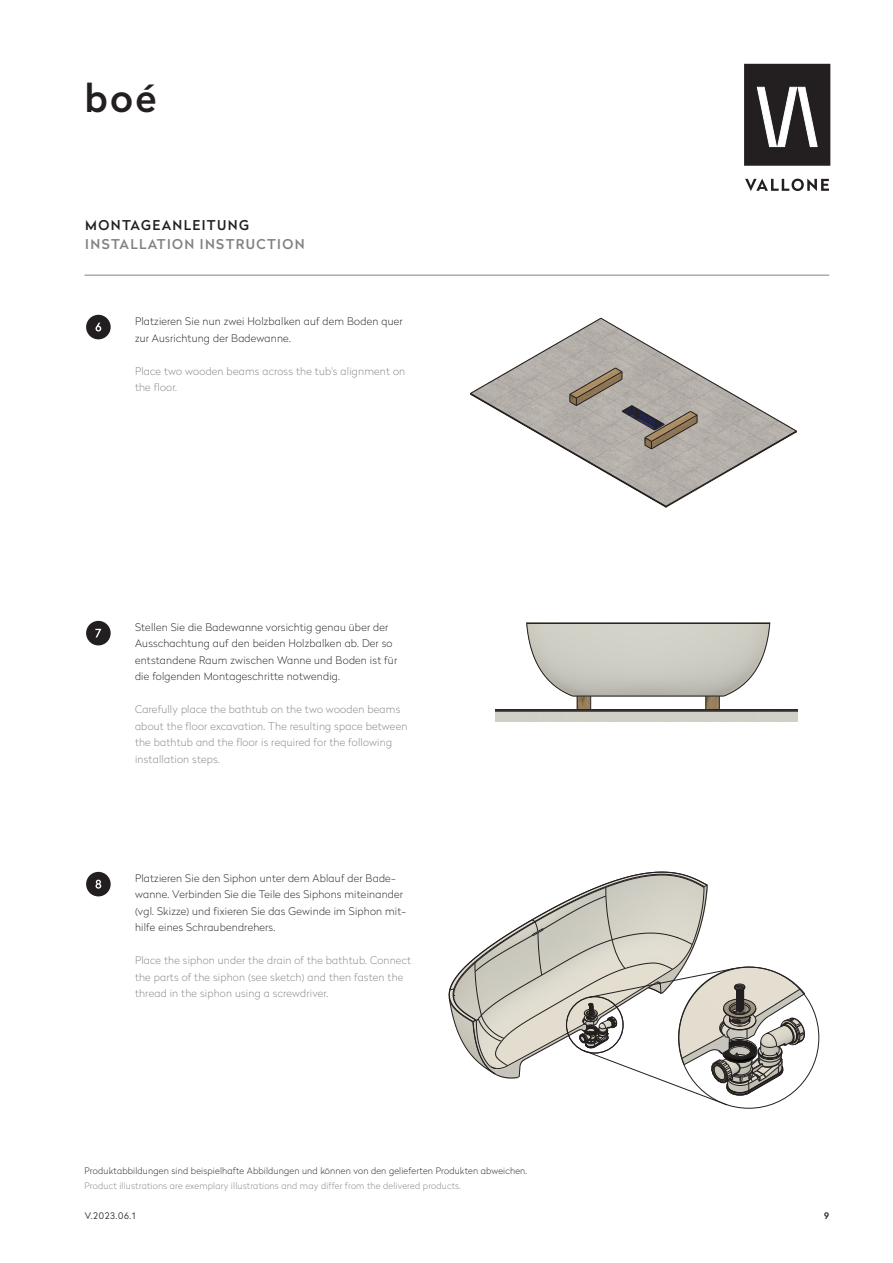
<style>
.page{position:relative;width:893px;height:1263px;background:#fff}
.page>*{position:absolute;margin:0;border:0;box-sizing:border-box;transform-origin:0 0}
.t1{font:500 38.55px "Radikal";color:#231f20}
.Überschrift_EN{font:500 13.5px "Radikal";letter-spacing:.1em;color:#808285}
.Überschrift_DE{font:500 13.5px "Radikal";letter-spacing:.1em;color:#231f20}
.Fließtext_DE{font:100 10.5px/16.5px "Radikal";letter-spacing:.02em;color:#231f20}
.Fließtext_EN{font:100 10.5px/16.5px "Radikal";letter-spacing:.02em;color:#808285}
.t2{font:100 9px "Radikal";letter-spacing:.02em;color:#231f20}
.t3{font:100 9px "Radikal";letter-spacing:.02em;color:#808285}
.t4{font:300 9px "Radikal";letter-spacing:.08em;color:#231f20}
.t5{font:500 9px "Radikal";color:#231f20}
</style>
<div class="page">
<svg style="left:745px;top:179px;width:84px;height:12px"></svg>
<div style="left:745px;top:65px;width:84px;height:99px;background:#231f20"></div>
<div style="left:744px;top:64px;width:86px;height:102px;border:3px solid #231f20"></div>
<svg style="left:757px;top:87px;width:61px;height:60px"></svg>
<hr style="left:84px;top:275px;width:745px;height:1px;background:#808285">
<div style="left:86px;top:315px;width:25px;height:24px;background:#231f20;border-radius:50%"></div>
<svg style="left:95px;top:323px;width:6px;height:8px"></svg>
<div style="left:86px;top:621px;width:25px;height:24px;background:#231f20;border-radius:50%"></div>
<svg style="left:95px;top:629px;width:6px;height:8px"></svg>
<div style="left:86px;top:872px;width:25px;height:24px;background:#231f20;border-radius:50%"></div>
<svg style="left:95px;top:880px;width:6px;height:9px"></svg>
<img style="left:496px;top:623px;width:302px;height:99px">
<hr style="left:496px;top:711px;width:302px;height:1px;background:#231f20">
<hr style="left:496px;top:709px;width:302px;height:1px;background:#231f20">
<hr style="left:527px;top:623px;width:226px;height:1px;background:#231f20">
<hr style="left:591px;top:696px;width:115px;height:1px;background:#231f20">
<svg style="left:705px;top:622px;width:65px;height:87px"></svg>
<svg style="left:526px;top:622px;width:65px;height:87px"></svg>
<svg style="left:448px;top:871px;width:357px;height:234px"></svg>
<svg style="left:470px;top:318px;width:327px;height:190px"></svg>
<p class="t1" style="left:84px;top:70px;width:74px">boé</p>
<p class="Überschrift_DE" style="left:85px;top:215px;width:165px">MONTAGEANLEITUNG</p>
<p class="Überschrift_EN" style="left:85px;top:235px;width:221px">INSTALLATION INSTRUCTION</p>
<p class="Fließtext_DE" style="left:135px;top:313px;width:269px">Platzieren Sie nun zwei Holzbalken auf dem Boden quer zur Ausrichtung der Badewanne.</p>
<p class="Fließtext_EN" style="left:135px;top:362px;width:272px">Place two wooden beams across the tub's alignment on the floor.</p>
<p class="Fließtext_DE" style="left:135px;top:618px;width:264px">Stellen Sie die Badewanne vorsichtig genau über der Ausschachtung auf den beiden Holzbalken ab. Der so entstandene Raum zwischen Wanne und Boden ist für die folgenden Montageschritte notwendig.</p>
<p class="Fließtext_EN" style="left:135px;top:701px;width:274px">Carefully place the bathtub on the two wooden beams about the floor excavation. The resulting space between the bathtub and the floor is required for the following</p>
<p class="Fließtext_EN" style="left:135px;top:750px;width:86px">installation steps.</p>
<p class="Fließtext_DE" style="left:135px;top:869px;width:273px">Platzieren Sie den Siphon unter dem Ablauf der Bade&shy;wanne. Verbinden Sie die Teile des Siphons miteinander (vgl. Skizze) und fixieren Sie das Gewinde im Siphon mit&shy;hilfe eines Schraubendrehers.</p>
<p class="Fließtext_EN" style="left:135px;top:952px;width:278px">Place the siphon under the drain of the bathtub. Connect the parts of the siphon (see sketch) and then fasten the thread in the siphon using a screwdriver.</p>
<p class="t2" style="left:84px;top:1164px;width:444px">Produktabbildungen sind beispielhafte Abbildungen und können von den gelieferten Produkten abweichen.</p>
<p class="t3" style="left:84px;top:1179px;width:378px">Product illustrations are exemplary illustrations and may differ from the delivered products.</p>
<p class="t4" style="left:85px;top:1209px;width:52px">V.2023.06.1</p>
<p class="t5" style="left:824px;top:1209px;width:6px">9</p>
</div>
